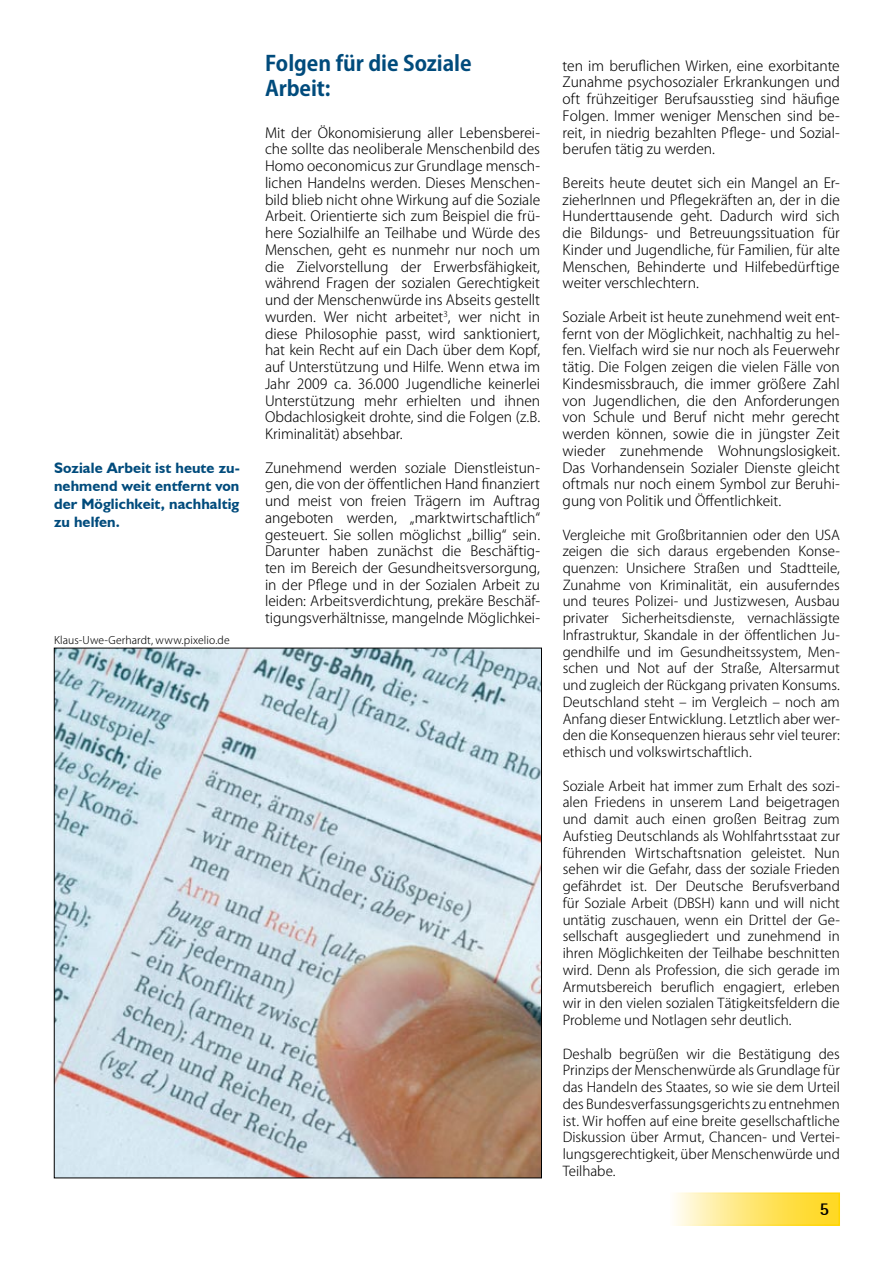
<style>
.page{position:relative;width:893px;height:1263px;background:#fff}
.page>*{position:absolute;margin:0;border:0;box-sizing:border-box;transform-origin:0 0}
.t1{font:700 21px/25.2px "Koz Go Pro";letter-spacing:-.005em;color:#004b7c}
.t2{font:700 18px "Rotis Semi Sans";color:#000}
.t3{font:700 15px/18px "Humanist 521 BT";letter-spacing:.005em;color:#004b7c;text-align:justify}
.t4{font:300 13.95px/16.8px "Koz Go Pro";color:#000;text-align:justify}
.t5{font:300 13.5px/16.8px "Koz Go Pro";color:#000;text-align:justify}
.t6{font:300 10.5px "Koz Go Pro";letter-spacing:.01em;color:#000}
</style>
<div class="page">
<svg style="left:674px;top:1192px;width:166px;height:34px;background:#ffe675"></svg>
<img style="left:56px;top:650px;width:484px;height:526px">
<p class="t3" style="left:54px;top:458px;width:188px">Soziale Arbeit ist heute zu&shy;nehmend weit entfernt von der Möglichkeit, nachhaltig zu helfen.</p>
<p class="t6" style="left:54px;top:633px;width:177px">Klaus-Uwe-Gerhardt, www.pixelio.de</p>
<h1 class="t1" style="left:265px;top:52px;width:208px">Folgen für die Soziale<br>Arbeit:</h1>
<p class="t4" style="left:265px;top:124px;width:277px">Mit der Ökonomisierung aller Lebensberei&shy;che sollte das neoliberale Menschenbild des Homo oeconomicus zur Grundlage mensch&shy;lichen Handelns werden. Dieses Menschen&shy;bild blieb nicht ohne Wirkung auf die Soziale Arbeit. Orientierte sich zum Beispiel die frü&shy;here Sozialhilfe an Teilhabe und Würde des Menschen, geht es nunmehr nur noch um die Zielvorstellung der Erwerbsfähigkeit, während Fragen der sozialen Gerechtigkeit und der Menschenwürde ins Abseits gestellt wurden. Wer nicht arbeitet<sup>3</sup>, wer nicht in diese Philosophie passt, wird sanktioniert, hat kein Recht auf ein Dach über dem Kopf, auf Unterstützung und Hilfe. Wenn etwa im Jahr 2009 ca. 36.000 Jugendliche keinerlei Unterstützung mehr erhielten und ihnen Obdachlosigkeit drohte, sind die Folgen (z.B.<br>Kriminalität) absehbar.</p>
<p class="t4" style="left:265px;top:459px;width:277px">Zunehmend werden soziale Dienstleistun&shy;gen, die von der öffentlichen Hand finanziert und meist von freien Trägern im Auftrag angeboten werden, „marktwirtschaftlich“ gesteuert. Sie sollen möglichst „billig“ sein.<br>Darunter haben zunächst die Beschäftig&shy;ten im Bereich der Gesundheitsversorgung, in der Pflege und in der Sozialen Arbeit zu leiden: Arbeitsverdichtung, prekäre Beschäf&shy;tigungsverhältnisse, mangelnde Möglichkei-</p>
<p class="t4" style="left:563px;top:57px;width:279px">ten im beruflichen Wirken, eine exorbitante Zunahme psychosozialer Erkrankungen und oft frühzeitiger Berufsausstieg sind häufige Folgen. Immer weniger Menschen sind be&shy;reit, in niedrig bezahlten Pflege- und Sozial&shy;berufen tätig zu werden.</p>
<p class="t4" style="left:563px;top:175px;width:279px">Bereits heute deutet sich ein Mangel an Er&shy;zieherInnen und Pflegekräften an, der in die Hunderttausende geht. Dadurch wird sich die Bildungs- und Betreuungssituation für Kinder und Jugendliche, für Familien, für alte Menschen, Behinderte und Hilfebedürftige weiter verschlechtern.</p>
<p class="t4" style="left:563px;top:308px;width:279px">Soziale Arbeit ist heute zunehmend weit ent&shy;fernt von der Möglichkeit, nachhaltig zu hel&shy;fen. Vielfach wird sie nur noch als Feuerwehr tätig. Die Folgen zeigen die vielen Fälle von Kindesmissbrauch, die immer größere Zahl von Jugendlichen, die den Anforderungen von Schule und Beruf nicht mehr gerecht werden können, sowie die in jüngster Zeit wieder zunehmende Wohnungslosigkeit.<br>Das Vorhandensein Sozialer Dienste gleicht oftmals nur noch einem Symbol zur Beruhi&shy;gung von Politik und Öffentlichkeit.</p>
<p class="t5" style="left:563px;top:526px;width:279px">Vergleiche mit Großbritannien oder den USA zeigen die sich daraus ergebenden Konse&shy;quenzen: Unsichere Straßen und Stadtteile, Zunahme von Kriminalität, ein ausuferndes und teures Polizei- und Justizwesen, Ausbau privater Sicherheitsdienste, vernachlässigte Infrastruktur, Skandale in der öffentlichen Ju&shy;gendhilfe und im Gesundheitssystem, Men&shy;schen und Not auf der Straße, Altersarmut und zugleich der Rückgang privaten Konsums.<br>Deutschland steht – im Vergleich – noch am Anfang dieser Entwicklung. Letztlich aber wer&shy;den die Konsequenzen hieraus sehr viel teurer: ethisch und volkswirtschaftlich.</p>
<p class="t5" style="left:563px;top:777px;width:279px">Soziale Arbeit hat immer zum Erhalt des sozi&shy;alen Friedens in unserem Land beigetragen und damit auch einen großen Beitrag zum Aufstieg Deutschlands als Wohlfahrtsstaat zur führenden Wirtschaftsnation geleistet. Nun sehen wir die Gefahr, dass der soziale Frieden gefährdet ist. Der Deutsche Berufsverband für Soziale Arbeit (DBSH) kann und will nicht untätig zuschauen, wenn ein Drittel der Ge&shy;sellschaft ausgegliedert und zunehmend in ihren Möglichkeiten der Teilhabe beschnitten wird. Denn als Profession, die sich gerade im Armutsbereich beruflich engagiert, erleben wir in den vielen sozialen Tätigkeitsfeldern die Probleme und Notlagen sehr deutlich.</p>
<p class="t5" style="left:563px;top:1045px;width:279px">Deshalb begrüßen wir die Bestätigung des Prinzips der Menschenwürde als Grundlage für das Handeln des Staates, so wie sie dem Urteil des Bundesverfassungsgerichts zu entnehmen ist. Wir hoffen auf eine breite gesellschaftliche Diskussion über Armut, Chancen- und Vertei&shy;lungsgerechtigkeit, über Menschenwürde und Teilhabe.</p>
<p class="t2" style="left:820px;top:1197px;width:11px">5</p>
</div>
